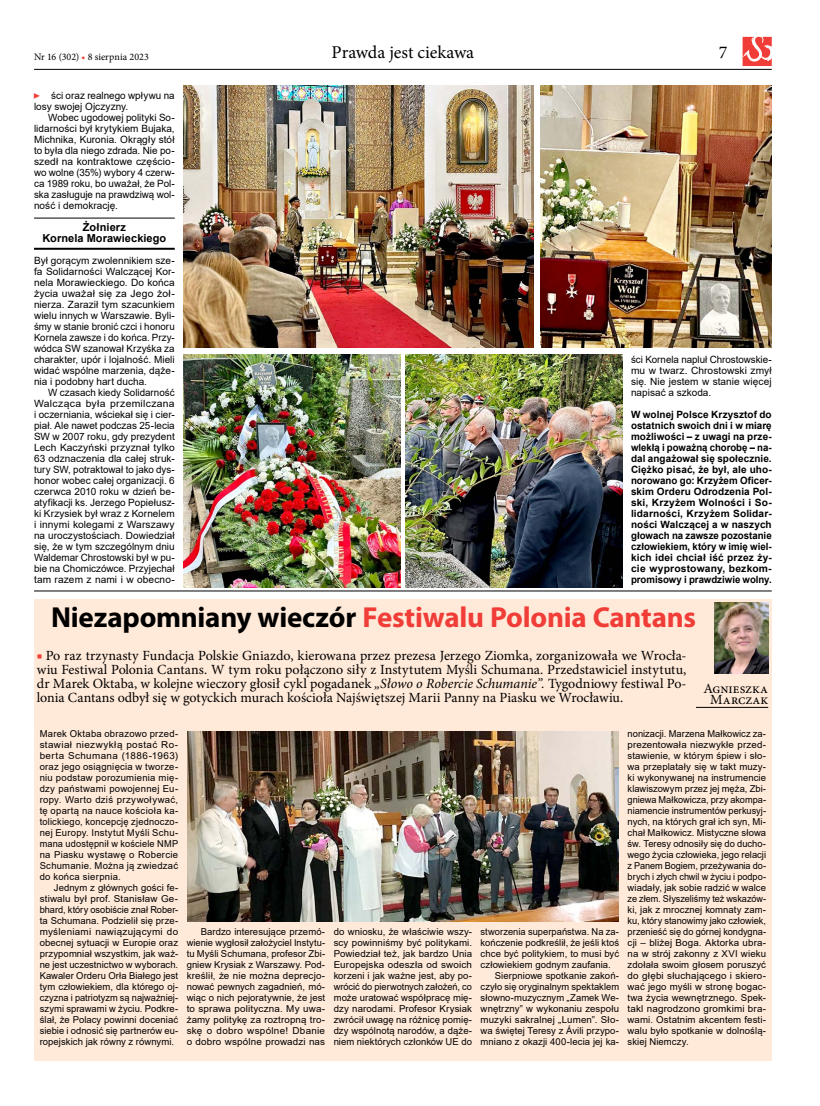
<style>
.page{position:relative;width:820px;height:1106px;background:#fff}
.page>*{position:absolute;margin:0;border:0;box-sizing:border-box;transform-origin:0 0}
.t1{font:700 29px "Myriad Pro";letter-spacing:-.01em;color:#f13d37}
.t2{font:18px "Minion Pro";color:#000}
.t3{font:14px/14px "Minion Pro";letter-spacing:-.005em;color:#000;text-align:justify}
.t4{font:italic 12px "Minion Pro";color:#f13d37}
.t5{font:700 11px/11px "Arial";letter-spacing:.005em;color:#000;text-align:center}
.t6{font:10px/11px "Arial";letter-spacing:.005em;color:#000;text-align:justify}
.t7{font:700 10px/11px "Arial";letter-spacing:.005em;color:#000;text-align:justify}
.t8{font:10px "Minion Pro";color:#000}
.t9{font:9.5px/11px "Arial";letter-spacing:.005em;color:#000;text-align:justify}
.s1{color:#f13d37}
.s2{color:#000}
.s3{font-style:italic}
</style>
<div class="page">
<hr style="left:34px;top:218px;width:141px;height:1px;background:#000">
<hr style="left:34px;top:248px;width:141px;height:2px;background:#000">
<img style="left:183px;top:85px;width:350px;height:262px">
<img style="left:540px;top:85px;width:231px;height:262px">
<img style="left:183px;top:354px;width:217px;height:233px">
<img style="left:405px;top:354px;width:217px;height:233px">
<div style="left:34px;top:599px;width:737px;height:461px;background:#ffe9d8"></div>
<img style="left:714px;top:602px;width:53px;height:71px">
<hr style="left:695px;top:707px;width:72px;height:1px;background:#000">
<img style="left:187px;top:731px;width:431px;height:190px">
<hr style="left:34px;top:590px;width:737px;height:1px;background:#000">
<hr style="left:34px;top:69px;width:737px;height:1px;background:#000">
<svg style="left:742px;top:37px;width:29px;height:29px"></svg>
<p class="t8" style="left:34px;top:50px;width:116px">Nr 16 (302) <span class="s1">•</span> 8 sierpnia 2023</p>
<h2 class="t2" style="left:331px;top:40px;width:144px">Prawda jest ciekawa</h2>
<h2 class="t2" style="left:718px;top:40px;width:10px">7</h2>
<p class="t6" style="left:34px;top:90px;width:142px;text-indent:17px">ści oraz realnego wpływu na losy swojej Ojczyzny.</p>
<p class="t6" style="left:34px;top:112px;width:142px;text-indent:14px">Wobec ugodowej polityki So&shy;lidarności był krytykiem Bujaka, Michnika, Kuronia. Okrągły stół to była dla niego zdrada. Nie po&shy;szedł na kontraktowe częścio&shy;wo wolne (35%) wybory 4 czerw&shy;ca 1989 roku, bo uważał, że Pol&shy;ska zasługuje na prawdziwą wol&shy;ność i demokrację.</p>
<p class="t5" style="left:42px;top:222px;width:125px">Żołnierz<br>Kornela Morawieckiego</p>
<p class="t6" style="left:34px;top:255px;width:142px">Był gorącym zwolennikiem sze&shy;fa Solidarności Walczącej Kor&shy;nela Morawieckiego. Do końca życia uważał się za Jego żoł&shy;nierza. Zaraził tym szacunkiem wielu innych w Warszawie. Byli&shy;śmy w stanie bronić czci i honoru Kornela zawsze i do końca. Przy&shy;wódca SW szanował Krzyśka za charakter, upór i lojalność. Mieli widać wspólne marzenia, dąże&shy;nia i podobny hart ducha.</p>
<p class="t6" style="left:34px;top:387px;width:142px;text-indent:14px">W czasach kiedy Solidarność Walcząca była przemilczana i oczerniania, wściekał się i cier&shy;piał. Ale nawet podczas 25-lecia SW w 2007 roku, gdy prezydent Lech Kaczyński przyznał tylko 63 odznaczenia dla całej struk&shy;tury SW, potraktował to jako dys&shy;honor wobec całej organizacji. 6 czerwca 2010 roku w dzień be&shy;atyfikacji ks. Jerzego Popiełusz&shy;ki Krzysiek był wraz z Kornelem i innymi kolegami z Warszawy na uroczystościach. Dowiedział się, że w tym szczególnym dniu Waldemar Chrostowski był w pu&shy;bie na Chomiczówce. Przyjechał tam razem z nami i w obecno-</p>
<p class="t4" style="left:33px;top:87px;width:9px">▶</p>
<p class="t6" style="left:630px;top:354px;width:142px">ści Kornela napluł Chrostowskie&shy;mu w twarz. Chrostowski zmył się. Nie jestem w stanie więcej napisać a szkoda.</p>
<p class="t7" style="left:630px;top:409px;width:142px">W wolnej Polsce Krzysztof do ostatnich swoich dni i w miarę możliwości – z uwagi na prze&shy;wlekłą i poważną chorobę – na&shy;dal angażował się społecznie.<br>Ciężko pisać, że był, ale uho&shy;norowano go: Krzyżem Oficer&shy;skim Orderu Odrodzenia Pol&shy;ski, Krzyżem Wolności i So&shy;lidarności, Krzyżem Solidar&shy;ności Walczącej a w naszych głowach na zawsze pozostanie człowiekiem, który w imię wiel&shy;kich idei chciał iść przez ży&shy;cie wyprostowany, bezkom&shy;promisowy i prawdziwie wolny.</p>
<h1 class="t1" style="left:51px;top:598px;width:646px"><span class="s2">Niezapomniany wieczór</span> Festiwalu Polonia Cantans</h1>
<p class="t3" style="left:37px;top:649px;width:651px"><span class="s1">■</span> Po raz trzynasty Fundacja Polskie Gniazdo, kierowana przez prezesa Jerzego Ziomka, zorganizowała we Wrocła&shy;wiu Festiwal Polonia Cantans. W tym roku połączono siły z Instytutem Myśli Schumana. Przedstawiciel instytutu, dr Marek Oktaba, w kolejne wieczory głosił cykl pogadanek <span class="s3">„Słowo o Robercie Schumanie”.</span> Tygodniowy festiwal Po&shy;lonia Cantans odbył się w gotyckich murach kościoła Najświętszej Marii Panny na Piasku we Wrocławiu.</p>
<h3 class="t3" style="left:703px;top:683px;width:66px;line-height:11px;text-align:center">Agnieszka<br>Marczak</h3>
<p class="t9" style="left:40px;top:728px;width:140px">Marek Oktaba obrazowo przed&shy;stawiał niezwykłą postać Ro&shy;berta Schumana (1886-1963) oraz jego osiągnięcia w tworze&shy;niu podstaw porozumienia mię&shy;dzy państwami powojennej Eu&shy;ropy. Warto dziś przywoływać, tę opartą na nauce kościoła ka&shy;tolickiego, koncepcję zjednoczo&shy;nej Europy. Instytut Myśli Schu&shy;mana udostępnił w kościele NMP na Piasku wystawę o Robercie Schumanie. Można ją zwiedzać do końca sierpnia.</p>
<p class="t9" style="left:40px;top:882px;width:140px;text-indent:14px">Jednym z głównych gości fe&shy;stiwalu był prof. Stanisław Ge&shy;bhard, który osobiście znał Rober&shy;ta Schumana. Podzielił się prze&shy;myśleniami nawiązującymi do obecnej sytuacji w Europie oraz przypomniał wszystkim, jak waż&shy;ne jest uczestnictwo w wyborach.<br>Kawaler Orderu Orła Białego jest tym człowiekiem, dla którego oj&shy;czyzna i patriotyzm są najważniej&shy;szymi sprawami w życiu. Podkre&shy;ślał, że Polacy powinni doceniać siebie i odnosić się partnerów eu&shy;ropejskich jak równy z równymi.</p>
<p class="t9" style="left:187px;top:926px;width:140px;text-indent:14px">Bardzo interesujące przemó&shy;wienie wygłosił założyciel Instytu&shy;tu Myśli Schumana, profesor Zbi&shy;gniew Krysiak z Warszawy. Pod&shy;kreślił, że nie można deprecjo&shy;nować pewnych zagadnień, mó&shy;wiąc o nich pejoratywnie, że jest to sprawa polityczna. My uwa&shy;żamy politykę za roztropną tro&shy;skę o dobro wspólne! Dbanie o dobro wspólne prowadzi nas</p>
<p class="t9" style="left:333px;top:926px;width:140px">do wniosku, że właściwie wszy&shy;scy powinniśmy być politykami.<br>Powiedział też, jak bardzo Unia Europejska odeszła od swoich korzeni i jak ważne jest, aby po&shy;wrócić do pierwotnych założeń, co może uratować współpracę mię&shy;dzy narodami. Profesor Krysiak zwrócił uwagę na różnicę pomię&shy;dzy wspólnotą narodów, a dąże&shy;niem niektórych członków UE do</p>
<p class="t9" style="left:480px;top:926px;width:140px">stworzenia superpaństwa. Na za-</p>
<p class="t9" style="left:480px;top:937px;width:140px">kończenie podkreślił, że jeśli ktoś</p>
<p class="t9" style="left:480px;top:948px;width:140px">chce być politykiem, to musi być</p>
<p class="t9" style="left:480px;top:959px;width:132px">człowiekiem godnym zaufania.</p>
<p class="t9" style="left:494px;top:970px;width:126px">Sierpniowe spotkanie zakoń-</p>
<p class="t9" style="left:480px;top:981px;width:140px">czyło się oryginalnym spektaklem</p>
<p class="t9" style="left:480px;top:992px;width:140px">słowno-muzycznym „Zamek We-</p>
<p class="t9" style="left:480px;top:1003px;width:140px">wnętrzny” w wykonaniu zespołu</p>
<p class="t9" style="left:480px;top:1014px;width:140px">muzyki sakralnej „Lumen”. Sło-</p>
<p class="t9" style="left:480px;top:1025px;width:140px">wa świętej Teresy z Ávili przypo-</p>
<p class="t9" style="left:480px;top:1036px;width:140px">mniano z okazji 400-lecia jej ka-</p>
<p class="t9" style="left:627px;top:728px;width:140px">nonizacji. Marzena Małkowicz za&shy;prezentowała niezwykłe przed&shy;stawienie, w którym śpiew i sło&shy;wa przeplatały się w takt muzy&shy;ki wykonywanej na instrumencie klawiszowym przez jej męża, Zbi&shy;gniewa Małkowicza, przy akompa&shy;niamencie instrumentów perkusyj&shy;nych, na których grał ich syn, Mi&shy;chał Małkowicz. Mistyczne słowa św. Teresy odnosiły się do ducho&shy;wego życia człowieka, jego relacji z Panem Bogiem, przeżywania do&shy;brych i złych chwil w życiu i podpo&shy;wiadały, jak sobie radzić w walce ze złem. Słyszeliśmy też wskazów&shy;ki, jak z mrocznej komnaty zam&shy;ku, który stanowimy jako człowiek, przenieść się do górnej kondygna&shy;cji – bliżej Boga. Aktorka ubra&shy;na w strój zakonny z XVI wieku zdołała swoim głosem poruszyć do głębi słuchającego i skiero&shy;wać jego myśli w stronę bogac&shy;twa życia wewnętrznego. Spek&shy;takl nagrodzono gromkimi bra&shy;wami. Ostatnim akcentem festi&shy;walu było spotkanie w dolnoślą&shy;skiej Niemczy.</p>
</div>
